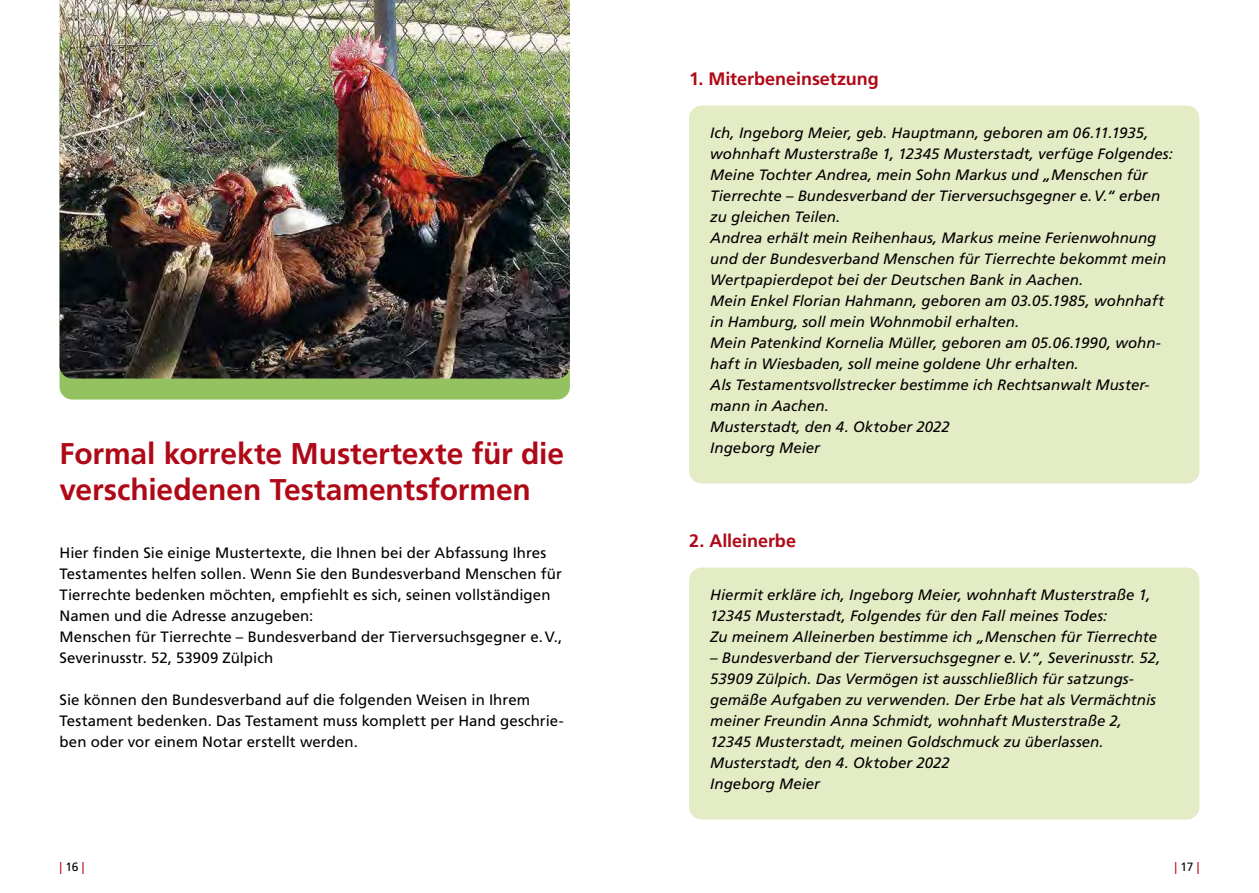
<style>
.page{position:relative;width:1259px;height:893px;background:#fff}
.page>*{position:absolute;margin:0;border:0;box-sizing:border-box;transform-origin:0 0}
.t1{font:700 30px/36px "Frutiger LT Std";letter-spacing:-.005em;color:#af0917}
.t2{font:700 18px "Frutiger LT Std";color:#af0917}
.t3{font:italic 15px/21px "Frutiger LT Std";letter-spacing:.005em;color:#000}
.t4{font:15px/21px "Frutiger LT Std";letter-spacing:.005em;color:#000}
.t5{font:12px "Frutiger LT Std";color:#af0917}
.s1{color:#000}
</style>
<div class="page">
<div style="left:689px;top:568px;width:510px;height:252px;background:#e3ecc5;border-radius:13px"></div>
<div style="left:689px;top:106px;width:510px;height:378px;background:#e3ecc5;border-radius:13px"></div>
<div style="left:60px;top:50px;width:510px;height:350px;background:#94c260;border-radius:13px"></div>
<img style="left:60px;top:0;width:510px;height:379px">
<h1 class="t1" style="left:60px;top:436px;width:506px">Formal korrekte Mustertexte für die verschiedenen Testamentsformen</h1>
<p class="t4" style="left:60px;top:542px;width:504px">Hier finden Sie einige Mustertexte, die Ihnen bei der Abfassung Ihres Testamentes helfen sollen. Wenn Sie den Bundesverband Menschen für Tierrechte bedenken möchten, empfiehlt es sich, seinen vollständigen Namen und die Adresse anzugeben:<br>Menschen für Tierrechte – Bundesverband der Tierversuchsgegner e.V., Severinusstr. 52, 53909 Zülpich</p>
<p class="t4" style="left:60px;top:689px;width:506px">Sie können den Bundesverband auf die folgenden Weisen in Ihrem<br>Testament bedenken. Das Testament muss komplett per Hand geschrie&shy;ben oder vor einem Notar erstellt werden.</p>
<p class="t2" style="left:689px;top:68px;width:191px">1. Miterbeneinsetzung</p>
<p class="t3" style="left:710px;top:122px;width:464px">Ich, Ingeborg Meier, geb. Hauptmann, geboren am 06.11.1935, wohnhaft Musterstraße 1, 12345 Musterstadt, verfüge Folgendes:<br>Meine Tochter Andrea, mein Sohn Markus und „Menschen für Tierrechte – Bundesverband der Tierversuchsgegner e.V.“ erben zu gleichen Teilen.<br>Andrea erhält mein Reihenhaus, Markus meine Ferienwohnung und der Bundesverband Menschen für Tierrechte bekommt mein Wertpapierdepot bei der Deutschen Bank in Aachen.<br>Mein Enkel Florian Hahmann, geboren am 03.05.1985, wohnhaft in Hamburg, soll mein Wohnmobil erhalten.<br>Mein Patenkind Kornelia Müller, geboren am 05.06.1990, wohn&shy;haft in Wiesbaden, soll meine goldene Uhr erhalten.<br>Als Testamentsvollstrecker bestimme ich Rechtsanwalt Muster&shy;mann in Aachen.<br>Musterstadt, den 4. Oktober 2022<br>Ingeborg Meier</p>
<p class="t2" style="left:689px;top:530px;width:108px">2. Alleinerbe</p>
<p class="t3" style="left:710px;top:584px;width:448px">Hiermit erkläre ich, Ingeborg Meier, wohnhaft Musterstraße 1,<br>12345 Musterstadt, Folgendes für den Fall meines Todes:<br>Zu meinem Alleinerben bestimme ich „Menschen für Tierrechte</p>
<p class="t3" style="left:710px;top:647px;width:452px">– Bundesverband der Tierversuchsgegner e.V.“, Severinusstr. 52, 53909 Zülpich. Das Vermögen ist ausschließlich für satzungs&shy;gemäße Aufgaben zu verwenden. Der Erbe hat als Vermächtnis meiner Freundin Anna Schmidt, wohnhaft Musterstraße 2, 12345 Musterstadt, meinen Goldschmuck zu überlassen.<br>Musterstadt, den 4. Oktober 2022<br>Ingeborg Meier</p>
<p class="t5" style="left:60px;top:859px;width:27px">| <span class="s1">16</span> |</p>
<p class="t5" style="left:1174px;top:859px;width:26px">| <span class="s1">17</span> |</p>
</div>
